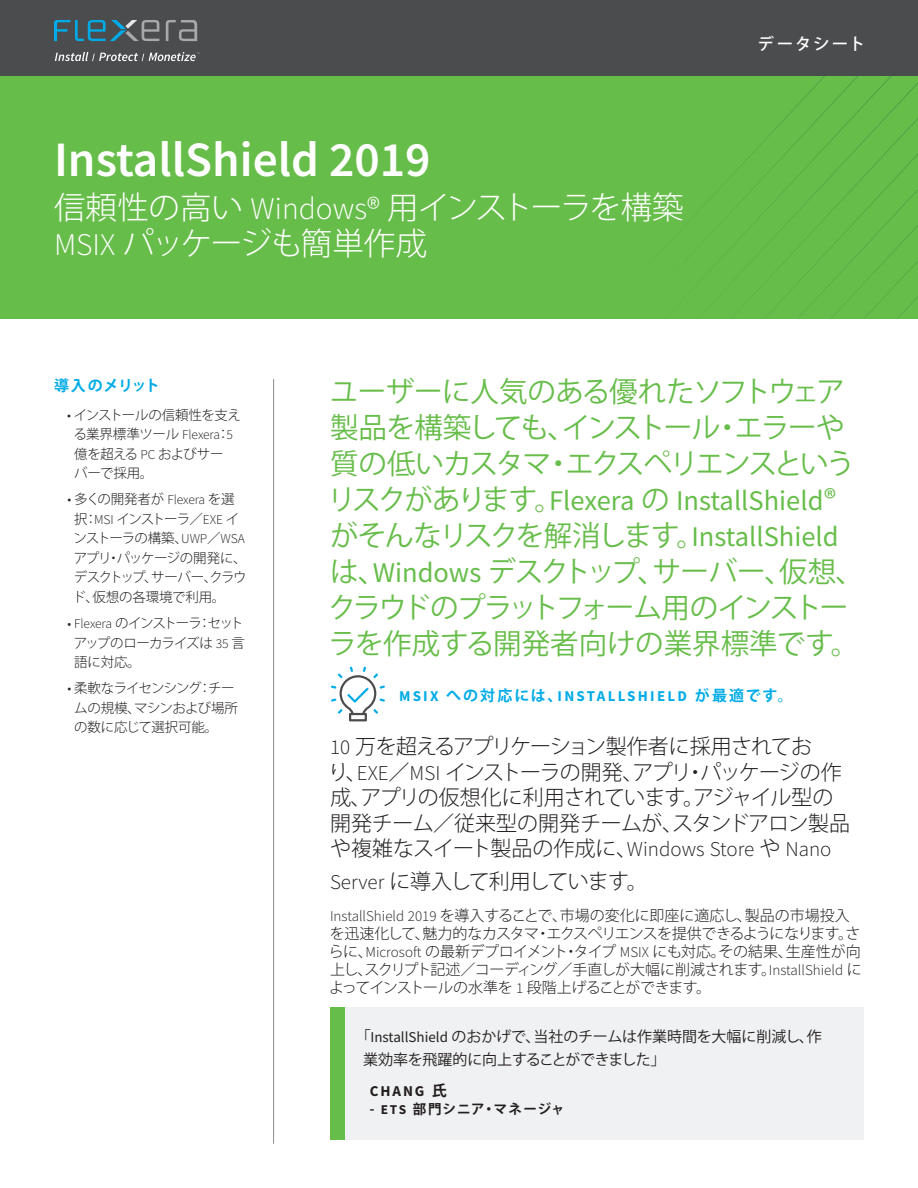
<style>
.page{position:relative;width:918px;height:1188px;background:#fff}
.page>*{position:absolute;margin:0;border:0;box-sizing:border-box;transform-origin:0 0}
.Headline{font:600 49.5px "Source Sans Pro";color:#fff}
.Subhead{font:300 31.5px/36px "Koz Go Pro";letter-spacing:-.04em;color:#fff}
.Introduction_Copy{font:28.5px/36px "Koz Go Pro";letter-spacing:-.05em;color:#67bd4a}
.Secondary_Copy{font:300 21px/25.5px "Koz Go Pro";letter-spacing:-.04em;color:#231f20}
.Collateral_Title{font:500 16.5px "Koz Go Pro";letter-spacing:.12em;color:#fff}
.Body{font:300 15px/18px "Koz Go Pro";letter-spacing:-.03em;color:#231f20}
.Quote_Copy{font:15px/22.5px "Koz Go Pro";letter-spacing:-.01em;color:#231f20}
.Preview_Header{font:700 15px "Source Sans Pro";letter-spacing:.15em;color:#00abe7}
.Sidebar_Header{font:700 15px "Koz Go Pro";letter-spacing:.01em;color:#00abe7}
.Quote_Name{font:700 15px "Source Sans Pro";letter-spacing:.13em;color:#231f20}
.t1{font:300 13.5px/19.5px "Koz Go Pro";letter-spacing:-.04em;color:#231f20}
.Quote_Title{font:700 13.5px "Koz Go Pro";letter-spacing:.075em;color:#231f20}
.s1{font-family:"Source Sans Pro"}
.s2{font-family:"Koz Go Pro"}
</style>
<div class="page">
<div style="left:0;top:76px;width:918px;height:243px;background:#67bd4a"></div>
<div style="left:0;top:0;width:918px;height:76px;background:#4b4c4d"></div>
<svg style="left:763px;top:92px;width:155px;height:227px"></svg>
<hr style="left:273px;top:379px;width:1px;height:765px;background:#8a8c8f">
<svg style="left:166px;top:20px;width:31px;height:21px"></svg>
<svg style="left:54px;top:20px;width:105px;height:21px"></svg>
<svg style="left:55px;top:52px;width:144px;height:9px"></svg>
<div style="left:330px;top:1008px;width:534px;height:132px;background:#f0f1f2"></div>
<div style="left:330px;top:1008px;width:14px;height:132px;background:#67bd4a"></div>
<svg style="left:331px;top:667px;width:54px;height:54px"></svg>
<p class="Headline" style="left:54px;top:127px;width:378px">InstallShield 2019</p>
<p class="Subhead" style="left:54px;top:190px;width:631px">信頼性の高い <span class="s1">Windows®</span> 用インストーラを構築<br><span class="s1">MSIX</span> パッケージも簡単作成</p>
<p class="Collateral_Title" style="left:757px;top:33px;width:110px">データシート</p>
<p class="Sidebar_Header" style="left:54px;top:376px;width:107px">導入のメリット</p>
<p class="t1" style="left:73px;top:405px;width:169px;text-indent:-6px">• インストールの信頼性を支える業界標準ツール <span class="s1">Flexera</span>：<span class="s1">5</span>億を超える <span class="s1">PC</span> およびサー<br>バーで採用。</p>
<p class="t1" style="left:73px;top:490px;width:176px;text-indent:-5px">• 多くの開発者が <span class="s1">Flexera</span> を選択：<span class="s1">MSI</span> インストーラ／<span class="s1">EXE</span> インストーラの構築、<span class="s1">UWP</span>／<span class="s1">WSA</span>アプリ・パッケージの開発に、デスクトップ、サーバー、クラウド、仮想の各環境で利用。</p>
<p class="t1" style="left:74px;top:614px;width:173px;text-align:justify;text-indent:-6px"><span class="s1">• Flexera</span> のインストーラ：セットアップのローカライズは <span class="s1">35</span> 言語に対応。</p>
<p class="t1" style="left:74px;top:679px;width:165px;text-indent:-7px">• 柔軟なライセンシング：チームの規模、マシンおよび場所の数に応じて選択可能。</p>
<p class="Introduction_Copy" style="left:327px;top:374px;width:538px">ユーザーに人気のある優れたソフトウェア製品を構築しても、インストール・エラーや質の低いカスタマ・エクスペリエンスというリスクがあります。<span class="s1">Flexera</span> の <span class="s1">InstallShield</span>®がそんなリスクを解消します。<span class="s1">InstallShield</span>は、<span class="s1">Windows</span> デスクトップ、サーバー、仮想、クラウドのプラットフォーム用のインストーラを作成する開発者向けの業界標準です。</p>
<p class="Preview_Header" style="left:399px;top:686px;width:395px">MSIX <span class="s2">への対応には、</span>INSTALLSHIELD <span class="s2">が最適です。</span></p>
<p class="Secondary_Copy" style="left:328px;top:734px;width:524px"><span class="s1">10</span> 万を超えるアプリケーション製作者に採用されてお<br>り、<span class="s1">EXE</span>／<span class="s1">MSI</span> インストーラの開発、アプリ・パッケージの作成、アプリの仮想化に利用されています。アジャイル型の開発チーム／従来型の開発チームが、スタンドアロン製品や複雑なスイート製品の作成に、<span class="s1">Windows Store</span> や <span class="s1">Nano</span></p>
<p class="Secondary_Copy" style="left:330px;top:869px;width:319px"><span class="s1">Server</span> に導入して利用しています。</p>
<p class="Body" style="left:329px;top:906px;width:534px"><span class="s1">InstallShield 2019</span> を導入することで、市場の変化に即座に適応し、製品の市場投入を迅速化して、魅力的なカスタマ・エクスペリエンスを提供できるようになります。さらに、<span class="s1">Microsoft</span> の最新デプロイメント・タイプ <span class="s1">MSIX</span> にも対応。その結果、生産性が向上し、スクリプト記述／コーディング／手直しが大幅に削減されます。<span class="s1">InstallShield</span> によってインストールの水準を <span class="s1">1</span> 段階上げることができます。</p>
<p class="Quote_Copy" style="left:363px;top:1026px;width:460px;text-indent:-7px">「<span class="s1">InstallShield</span> のおかげで、当社のチームは作業時間を大幅に削減し、作業効率を飛躍的に向上することができました」</p>
<p class="Quote_Name" style="left:370px;top:1081px;width:78px">CHANG <span class="s2">氏</span></p>
<p class="Quote_Title" style="left:370px;top:1100px;width:196px">- <span class="s1">ETS</span> 部門シニア・マネージャ</p>
</div>
